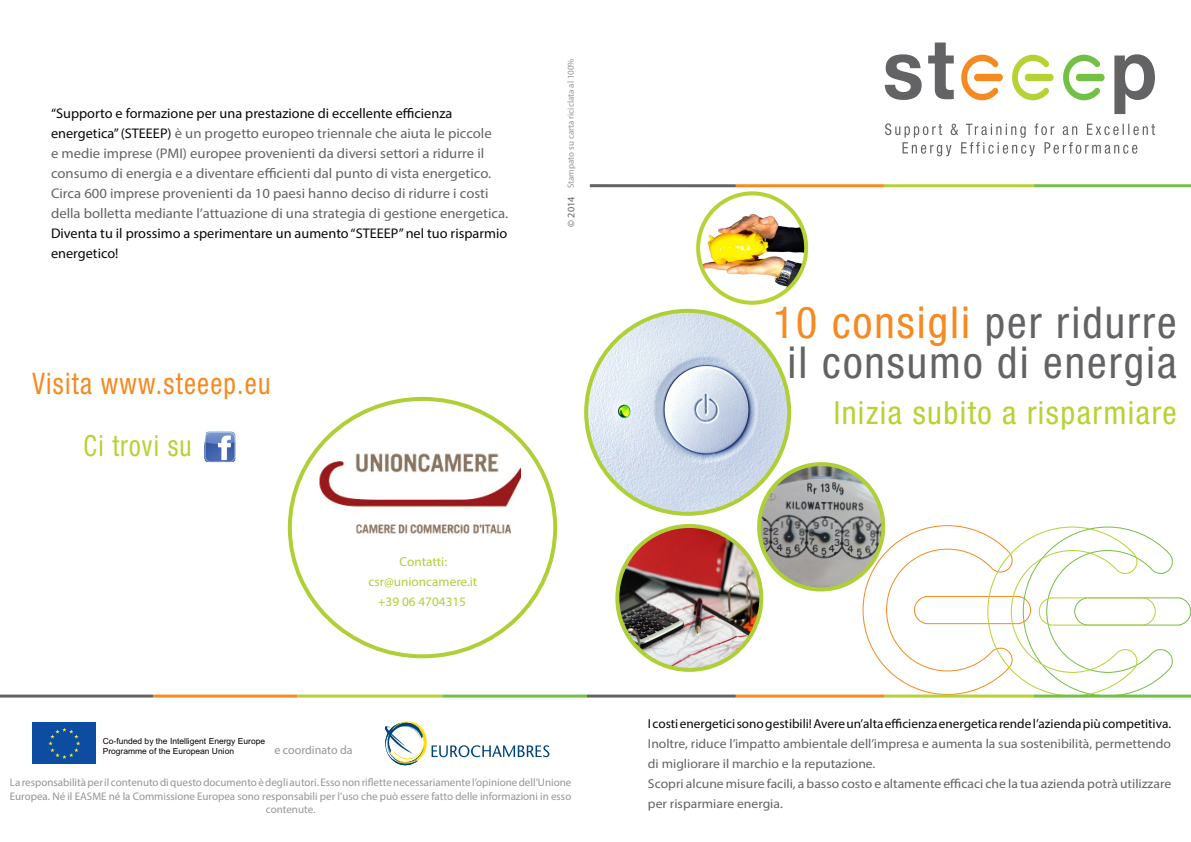
<style>
.page{position:relative;width:1191px;height:842px;background:#fff}
.page>*{position:absolute;margin:0;border:0;box-sizing:border-box;transform-origin:0 0}
.t1{font:condensed 44px/40px "Helvetica Neue LT Std";letter-spacing:.045em;color:#636366;text-align:center}
.t2{font:condensed 32px "Helvetica Neue LT Std";letter-spacing:.045em;color:#b5d334}
.t3{font:condensed 29.7px "Helvetica Neue LT Std";letter-spacing:.045em;color:#f6891f;scale:.91 1}
.t4{font:condensed 29.1px "Helvetica Neue LT Std";letter-spacing:.045em;color:#b5d334;scale:.89 1}
.t5{font:14px/20px "Myriad Pro";color:#636366;scale:1.05 1}
.t6{font:13px/20px "Myriad Pro";color:#636366;text-align:justify;scale:1.05 1}
.t7{font:13px "Myriad Pro";color:#aed036}
.t8{font:12px "Myriad Pro";color:#939598}
.t9{font:11px/13.2px "Myriad Pro";color:#939598;text-align:center}
.t10{font:10px "Myriad Pro";color:#636366}
.t11{font:9px "Myriad Pro";color:#939598}
.t12{font:8.3px/10px "Arial";color:#000001}
.s1{color:#060808}
.s2{color:#f6891f}
</style>
<div class="page">
<svg style="left:586px;top:311px;width:203px;height:203px"></svg>
<div style="left:584px;top:309px;width:207px;height:207px;border:4px solid #aed036;border-radius:50%"></div>
<hr style="left:590px;top:184px;width:146px;height:3px;background:#636366">
<hr style="left:736px;top:184px;width:148px;height:3px;background:#f6891f">
<hr style="left:884px;top:184px;width:149px;height:3px;background:#b5d334">
<hr style="left:1033px;top:184px;width:158px;height:3px;background:#74bf45">
<svg style="left:884px;top:43px;width:271px;height:71px"></svg>
<svg style="left:885px;top:123px;width:270px;height:33px"></svg>
<img style="left:617px;top:526px;width:138px;height:143px">
<div style="left:615px;top:524px;width:148px;height:148px;border:4px solid #aed036;border-radius:50%"></div>
<svg style="left:755px;top:456px;width:436px;height:238px"></svg>
<hr style="left:587px;top:694px;width:149px;height:3px;background:#636366">
<hr style="left:736px;top:694px;width:148px;height:3px;background:#f6891f">
<hr style="left:884px;top:694px;width:149px;height:3px;background:#b5d334">
<hr style="left:1033px;top:694px;width:158px;height:3px;background:#74bf45">
<hr style="left:0;top:694px;width:153px;height:3px;background:#636366">
<hr style="left:153px;top:694px;width:145px;height:3px;background:#f6891f">
<hr style="left:298px;top:694px;width:144px;height:3px;background:#b5d334">
<hr style="left:442px;top:694px;width:145px;height:3px;background:#74bf45">
<div style="left:32px;top:721px;width:65px;height:44px;background:#0d4da1"></div>
<svg style="left:48px;top:728px;width:32px;height:31px"></svg>
<svg style="left:384px;top:721px;width:165px;height:45px"></svg>
<img style="left:204px;top:431px;width:31px;height:31px">
<img style="left:698px;top:193px;width:108px;height:110px">
<div style="left:696px;top:191px;width:112px;height:114px;border:4px solid #b5d334;border-radius:50%"></div>
<img style="left:319px;top:453px;width:201px;height:81px">
<p class="t5" style="left:51px;top:103px;width:437px"><span class="s1">“Supporto e formazione per una prestazione di eccellente efficienza energetica” (STEEEP)</span> è un progetto europeo triennale che aiuta le piccole<br>e medie imprese (PMI) europee provenienti da diversi settori a ridurre il consumo di energia e a diventare efficienti dal punto di vista energetico.<br>Circa 600 imprese provenienti da 10 paesi hanno deciso di ridurre i costi della bolletta mediante l’attuazione di una strategia di gestione energetica.<br><span class="s1">Diventa tu il prossimo a sperimentare un aumento “STEEEP” nel tuo risparmio energetico!</span></p>
<p class="t3" style="left:33px;top:366px;width:263px">Visita www.steeep.eu</p>
<p class="t4" style="left:84px;top:429px;width:123px">Ci trovi su</p>
<p class="t7" style="left:400px;top:554px;width:49px">Contatti:</p>
<p class="t7" style="left:368px;top:574px;width:110px">csr@unioncamere.it</p>
<p class="t7" style="left:378px;top:594px;width:90px">+39 06 4704315</p>
<p class="t12" style="left:103px;top:737px;width:164px">Co-funded by the Intelligent Energy Europe<br>Programme of the European Union</p>
<p class="t8" style="left:274px;top:742px;width:80px">e coordinato da</p>
<p class="t11" style="left:565px;top:188px;width:131px;rotate:-90deg">Stampato su carta riciclata al 100%</p>
<p class="t10" style="left:565px;top:227px;width:31px;rotate:-90deg">© 2014</p>
<p class="t9" style="left:10px;top:776px;width:563px">La responsabilità per il contenuto di questo documento è degli autori. Esso non riflette necessariamente l’opinione dell’Unione<br>Europea. Né il EASME né la Commissione Europea sono responsabili per l’uso che può essere fatto delle informazioni in esso contenute.</p>
<p class="t1" style="left:773px;top:302px;width:405px"><span class="s2">10 consigli</span> per ridurre il consumo di energia</p>
<p class="t2" style="left:833px;top:394px;width:345px">Inizia subito a risparmiare</p>
<p class="t6" style="left:648px;top:714px;width:500px"><span class="s1">I costi energetici sono gestibili! Avere un’alta efficienza energetica rende l’azienda più competitiva.<br></span>Inoltre, riduce l’impatto ambientale dell’impresa e aumenta la sua sostenibilità, permettendo di migliorare il marchio e la reputazione.</p>
<p class="t6" style="left:648px;top:774px;width:500px">Scopri alcune misure facili, a basso costo e altamente efficaci che la tua azienda potrà utilizzare per risparmiare energia.</p>
</div>
